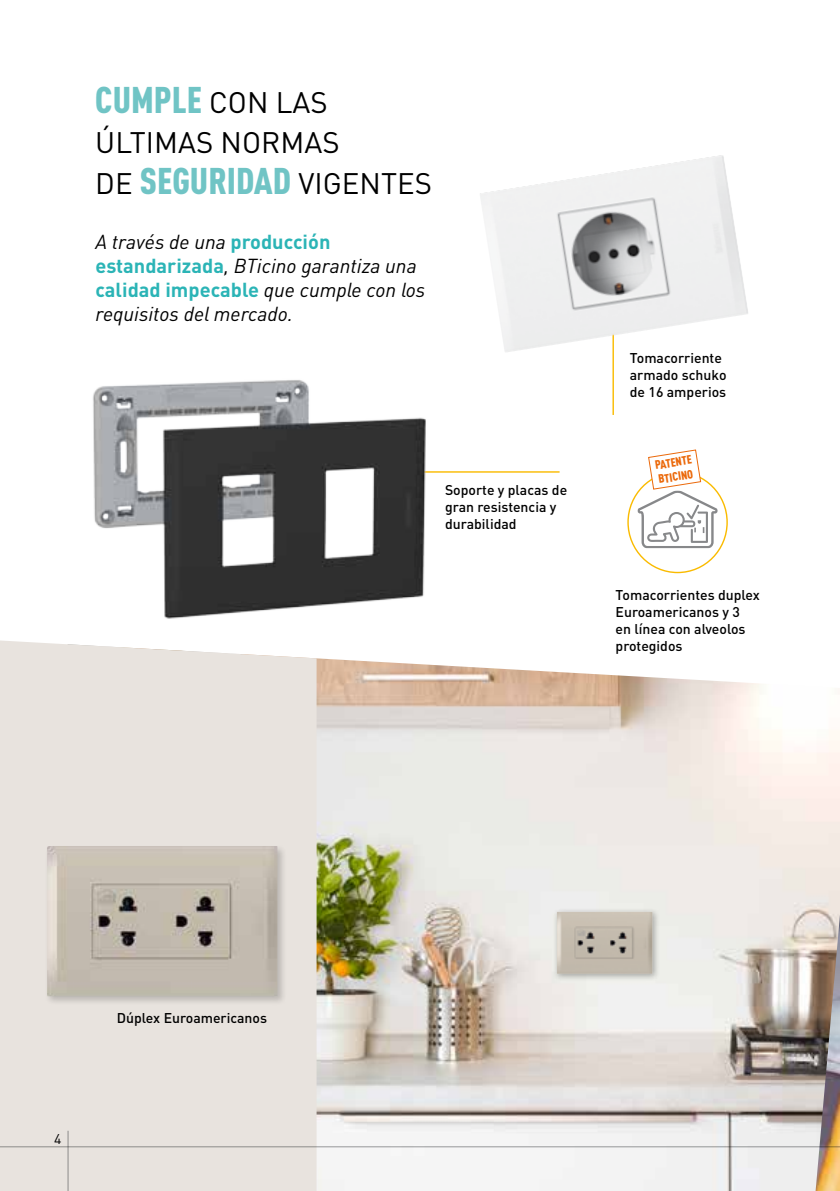
<style>
.page{position:relative;width:840px;height:1191px;background:#fff}
.page>*{position:absolute;margin:0;border:0;box-sizing:border-box;transform-origin:0 0}
.t1{font:900 condensed 36.6px "DIN Pro";color:#70c4c5}
.t2{font:29.4px/40.2px "DIN Pro";color:#000}
.t3{font:italic 20px/24px "DIN Pro";color:#000}
.t4{font:500 14px/16.8px "DIN Pro";color:#000}
.t5{font:14px "DIN Pro";color:#000}
.t6{font:900 condensed 12px/14.4px "DIN Pro";color:#eb690b}
.s1{font-weight:400;font-stretch:normal;font-size:29.4px;color:#000}
.s2{font-weight:900;font-stretch:condensed;font-size:36.6px;color:#70c4c5}
.s3{font-weight:700;font-style:normal;color:#2bb4b6}
</style>
<div class="page">
<hr style="left:612px;top:333px;width:1px;height:82px;background:#fabb00">
<hr style="left:418px;top:471px;width:141px;height:1px;background:#fabb00">
<img style="left:316px;top:658px;width:523px;height:533px">
<img style="left:815px;top:914px;width:24px;height:277px">
<img style="left:480px;top:155px;width:268px;height:197px">
<img style="left:93px;top:380px;width:342px;height:239px">
<div style="left:0;top:640px;width:316px;height:551px;background:#e8e3de"></div>
<div style="left:45px;top:843px;width:242px;height:162px;background:#000;opacity:.19"></div>
<img style="left:47px;top:846px;width:230px;height:150px">
<div style="left:553px;top:907px;width:107px;height:74px;background:#000;opacity:.3"></div>
<img style="left:556px;top:911px;width:96px;height:63px">
<svg style="left:637px;top:449px;width:80px;height:99px"></svg>
<hr style="left:0;top:1146px;width:839px;height:1px;background:#9c9e9f">
<hr style="left:67px;top:1130px;width:1px;height:61px;background:#9c9e9f">
<h1 class="t1" style="left:95px;top:77px;width:234px">CUMPLE <span class="s1">CON LAS</span></h1>
<h2 class="t2" style="left:95px;top:121px;width:338px">ÚLTIMAS NORMAS<br>DE <span class="s2">SEGURIDAD</span> VIGENTES</h2>
<h3 class="t3" style="left:95px;top:229px;width:331px">A través de una <span class="s3">producción estandarizada</span>, BTicino garantiza una <span class="s3">calidad impecable</span> que cumple con los requisitos del mercado.</h3>
<p class="t4" style="left:445px;top:481px;width:124px">Soporte y placas de gran resistencia y durabilidad</p>
<p class="t4" style="left:629px;top:349px;width:98px">Tomacorriente armado schuko de 16 amperios</p>
<p class="t6" style="left:653px;top:458px;width:38px;rotate:-9deg">PATENTE<br>BTICINO</p>
<p class="t4" style="left:615px;top:586px;width:146px">Tomacorrientes duplex<br>Euroamericanos y 3<br>en línea con alveolos protegidos</p>
<p class="t5" style="left:54px;top:1129px;width:9px">4</p>
<p class="t4" style="left:117px;top:1008px;width:152px">Dúplex Euroamericanos</p>
</div>
